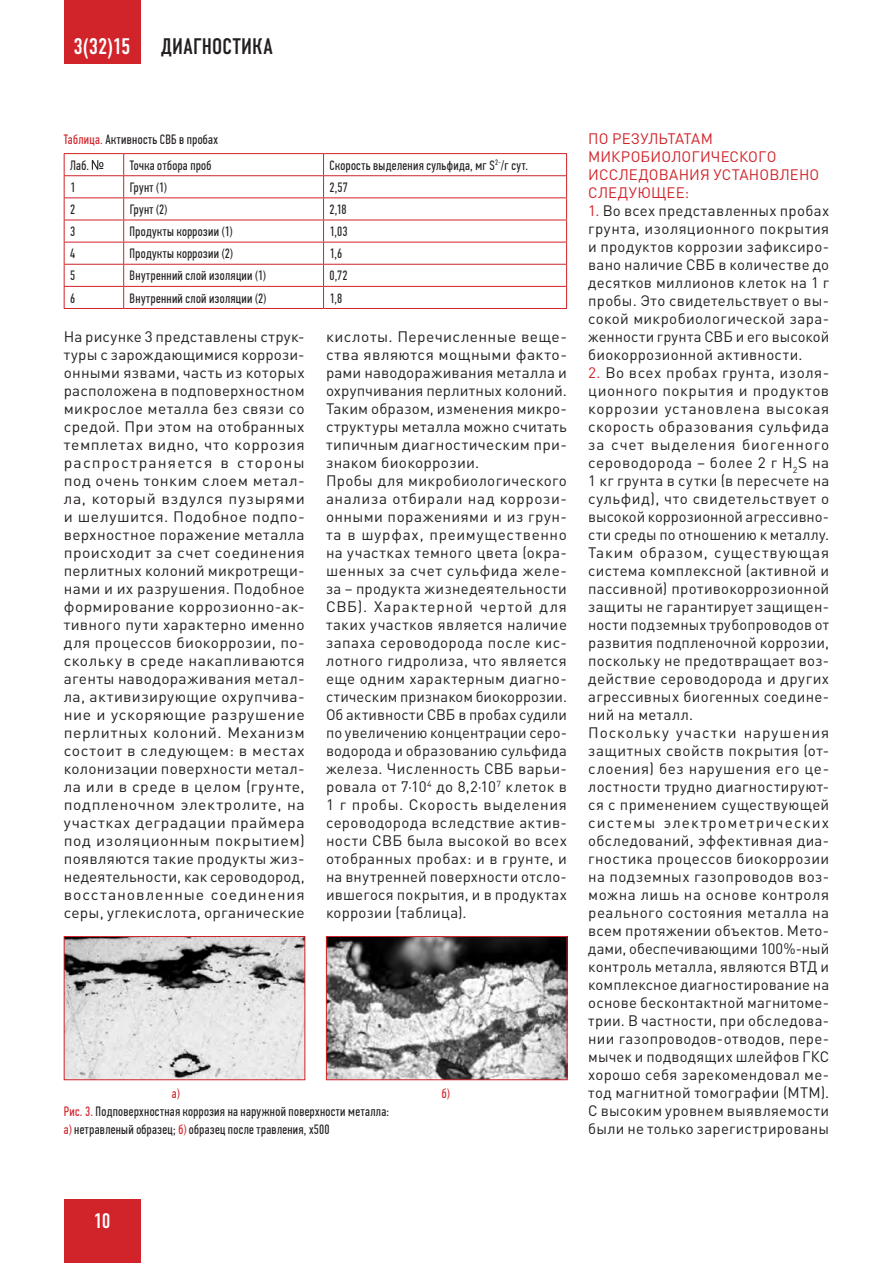
<style>
.page{position:relative;width:893px;height:1263px;background:#fff}
.page>*{position:absolute;margin:0;border:0;box-sizing:border-box;transform-origin:0 0}
.t1{font:22.5px "DIN Condensed C";letter-spacing:.02em;color:#231f20}
.t2{font:22.5px "DIN Condensed C";color:#fff}
.t3{font:21px "DIN Condensed C";color:#fff}
.body{font:15px/18px "DIN Pro";letter-spacing:.015em;color:#231f20;text-align:justify}
.body-2{font:15px/18px "DIN Pro";letter-spacing:.015em;color:#231f20;text-align:justify;scale:1.04 1}
.podzag_text{font:15px/18px "DIN Pro";letter-spacing:.01em;color:#d1232a}
.tab_text{font:13.5px "PF Din Text Comp Pro";letter-spacing:.025em;color:#231f20}
.podpisi_foto{font:13.5px "PF Din Text Comp Pro";letter-spacing:.025em;color:#231f20}
.podpisi_foto-2{font:13.5px "PF Din Text Comp Pro";color:#d1232a}
.s1{color:#d1232a}
</style>
<div class="page">
<div style="left:64px;top:1199px;width:76px;height:64px;background:#d1232a"></div>
<div style="left:64px;top:0;width:76px;height:64px;background:#d1232a"></div>
<svg style="left:64px;top:154px;width:1px;height:154px"></svg>
<hr style="left:64px;top:153px;width:60px;height:1px;background:#d1232a">
<hr style="left:124px;top:153px;width:200px;height:1px;background:#d1232a">
<hr style="left:324px;top:153px;width:243px;height:1px;background:#d1232a">
<svg style="left:123px;top:154px;width:1px;height:154px"></svg>
<svg style="left:323px;top:154px;width:1px;height:154px"></svg>
<svg style="left:566px;top:154px;width:1px;height:154px"></svg>
<hr style="left:64px;top:175px;width:60px;height:1px;background:#d1232a">
<hr style="left:124px;top:175px;width:200px;height:1px;background:#d1232a">
<hr style="left:324px;top:175px;width:243px;height:1px;background:#d1232a">
<hr style="left:64px;top:197px;width:60px;height:1px;background:#d1232a">
<hr style="left:124px;top:197px;width:200px;height:1px;background:#d1232a">
<hr style="left:324px;top:197px;width:243px;height:1px;background:#d1232a">
<hr style="left:64px;top:220px;width:60px;height:1px;background:#d1232a">
<hr style="left:124px;top:220px;width:200px;height:1px;background:#d1232a">
<hr style="left:324px;top:220px;width:243px;height:1px;background:#d1232a">
<hr style="left:64px;top:242px;width:60px;height:1px;background:#d1232a">
<hr style="left:124px;top:242px;width:200px;height:1px;background:#d1232a">
<hr style="left:324px;top:242px;width:243px;height:1px;background:#d1232a">
<hr style="left:64px;top:264px;width:60px;height:1px;background:#d1232a">
<hr style="left:124px;top:264px;width:200px;height:1px;background:#d1232a">
<hr style="left:324px;top:264px;width:243px;height:1px;background:#d1232a">
<hr style="left:64px;top:286px;width:60px;height:1px;background:#d1232a">
<hr style="left:124px;top:286px;width:200px;height:1px;background:#d1232a">
<hr style="left:324px;top:286px;width:243px;height:1px;background:#d1232a">
<hr style="left:64px;top:308px;width:60px;height:1px;background:#d1232a">
<hr style="left:124px;top:308px;width:200px;height:1px;background:#d1232a">
<hr style="left:324px;top:308px;width:243px;height:1px;background:#d1232a">
<svg style="left:92px;top:160px;width:11px;height:10px"></svg>
<img style="left:66px;top:938px;width:237px;height:140px">
<div style="left:64px;top:936px;width:241px;height:144px;border:1px solid #d1232a"></div>
<img style="left:328px;top:938px;width:237px;height:140px">
<div style="left:326px;top:936px;width:241px;height:144px;border:1px solid #d1232a"></div>
<h1 class="t2" style="left:73px;top:34px;width:59px">3(32)15</h1>
<h1 class="t1" style="left:162px;top:34px;width:112px">ДИАГНОСТИКА</h1>
<p class="podpisi_foto" style="left:64px;top:132px;width:156px"><span class="s1">Таблица.</span> Активность СВБ в пробах</p>
<p class="tab_text" style="left:70px;top:158px;width:21px">Лаб.</p>
<p class="tab_text" style="left:130px;top:158px;width:83px">Точка отбора проб</p>
<p class="tab_text" style="left:330px;top:158px;width:200px">Скорость выделения сульфида, мг S<sup>2-</sup>/г сут.</p>
<p class="tab_text" style="left:70px;top:180px;width:7px">1</p>
<p class="tab_text" style="left:130px;top:180px;width:39px">Грунт (1)</p>
<p class="tab_text" style="left:330px;top:180px;width:20px">2,57</p>
<p class="tab_text" style="left:70px;top:202px;width:7px">2</p>
<p class="tab_text" style="left:130px;top:202px;width:39px">Грунт (2)</p>
<p class="tab_text" style="left:330px;top:202px;width:19px">2,18</p>
<p class="tab_text" style="left:70px;top:224px;width:7px">3</p>
<p class="tab_text" style="left:130px;top:224px;width:104px">Продукты коррозии (1)</p>
<p class="tab_text" style="left:329px;top:224px;width:20px">1,03</p>
<p class="tab_text" style="left:70px;top:247px;width:7px">4</p>
<p class="tab_text" style="left:130px;top:247px;width:105px">Продукты коррозии (2)</p>
<p class="tab_text" style="left:329px;top:247px;width:14px">1,6</p>
<p class="tab_text" style="left:70px;top:269px;width:7px">5</p>
<p class="tab_text" style="left:130px;top:269px;width:138px">Внутренний слой изоляции (1)</p>
<p class="tab_text" style="left:329px;top:269px;width:20px">0,72</p>
<p class="tab_text" style="left:70px;top:291px;width:7px">6</p>
<p class="tab_text" style="left:130px;top:291px;width:138px">Внутренний слой изоляции (2)</p>
<p class="tab_text" style="left:329px;top:291px;width:14px">1,8</p>
<p class="body" style="left:64px;top:327px;width:242px">На рисунке 3 представлены струк&shy;туры с зарождающимися коррози&shy;онными язвами, часть из которых расположена в подповерхностном микрослое металла без связи со средой. При этом на отобранных темплетах видно, что коррозия распространяется в стороны под очень тонким слоем метал&shy;ла, который вздулся пузырями и шелушится. Подобное подпо&shy;верхностное поражение металла происходит за счет соединения перлитных колоний микротрещи&shy;нами и их разрушения. Подобное формирование коррозионно-ак&shy;тивного пути характерно именно для процессов биокоррозии, по&shy;скольку в среде накапливаются агенты наводораживания метал&shy;ла, активизирующие охрупчива&shy;ние и ускоряющие разрушение перлитных колоний. Механизм состоит в следующем: в местах колонизации поверхности метал&shy;ла или в среде в целом (грунте, подпленочном электролите, на участках деградации праймера под изоляционным покрытием) появляются такие продукты жиз&shy;недеятельности, как сероводород, восстановленные соединения серы, углекислота, органические</p>
<p class="body-2" style="left:326px;top:327px;width:233px">кислоты. Перечисленные веще&shy;ства являются мощными факто&shy;рами наводораживания металла и охрупчивания перлитных колоний.<br>Таким образом, изменения микро&shy;структуры металла можно считать типичным диагностическим при&shy;знаком биокоррозии.</p>
<p class="body" style="left:326px;top:471px;width:242px">Пробы для микробиологического анализа отбирали над коррози&shy;онными поражениями и из грун&shy;та в шурфах, преимущественно на участках темного цвета (окра&shy;шенных за счет сульфида желе&shy;за – продукта жизнедеятельности СВБ). Характерной чертой для таких участков является наличие запаха сероводорода после кис&shy;лотного гидролиза, что является еще одним характерным диагно&shy;стическим признаком биокоррозии.<br>Об активности СВБ в пробах судили по увеличению концентрации серо&shy;водорода и образованию сульфида железа. Численность СВБ варьи&shy;ровала от 7·10<sup>4</sup> до 8,2·10<sup>7</sup> клеток в 1 г пробы. Скорость выделения сероводорода вследствие актив&shy;ности СВБ была высокой во всех отобранных пробах: и в грунте, и на внутренней поверхности отсло&shy;ившегося покрытия, и в продуктах коррозии (таблица).</p>
<p class="podpisi_foto-2" style="left:172px;top:1086px;width:9px">а)</p>
<p class="podpisi_foto-2" style="left:442px;top:1086px;width:9px">б)</p>
<p class="podpisi_foto" style="left:64px;top:1104px;width:327px"><span class="s1">Рис. 3.</span> Подповерхностная коррозия на наружной поверхности металла:</p>
<p class="podpisi_foto" style="left:64px;top:1122px;width:267px"><span class="s1">а)</span> нетравленый образец; <span class="s1">б)</span> образец после травления, х500</p>
<p class="podzag_text" style="left:588px;top:129px;width:233px">ПО РЕЗУЛЬТАТАМ<br>МИКРОБИОЛОГИЧЕСКОГО<br>ИССЛЕДОВАНИЯ УСТАНОВЛЕНО<br>СЛЕДУЮЩЕЕ:</p>
<p class="body" style="left:588px;top:201px;width:242px"><span class="s1">1.</span> Во всех представленных пробах грунта, изоляционного покрытия и продуктов коррозии зафиксиро&shy;вано наличие СВБ в количестве до десятков миллионов клеток на 1 г пробы. Это свидетельствует о вы&shy;сокой микробиологической зара&shy;женности грунта СВБ и его высокой биокоррозионной активности.</p>
<p class="body" style="left:588px;top:363px;width:242px"><span class="s1">2.</span> Во всех пробах грунта, изоля&shy;ционного покрытия и продуктов коррозии установлена высокая скорость образования сульфида за счет выделения биогенного сероводорода – более 2 г H<sub>2</sub>S на 1 кг грунта в сутки (в пересчете на сульфид), что свидетельствует о высокой коррозионной агрессивно&shy;сти среды по отношению к металлу.</p>
<p class="body" style="left:588px;top:543px;width:242px">Таким образом, существующая система комплексной (активной и пассивной) противокоррозионной защиты не гарантирует защищен&shy;ности подземных трубопроводов от развития подпленочной коррозии, поскольку не предотвращает воз&shy;действие сероводорода и других агрессивных биогенных соедине&shy;ний на металл.</p>
<p class="body" style="left:588px;top:723px;width:242px">Поскольку участки нарушения защитных свойств покрытия (от&shy;слоения) без нарушения его це&shy;лостности трудно диагностируют&shy;ся с применением существующей системы электрометрических обследований, эффективная диа&shy;гностика процессов биокоррозии на подземных газопроводов воз&shy;можна лишь на основе контроля реального состояния металла на всем протяжении объектов. Мето&shy;дами, обеспечивающими 100%-ный контроль металла, являются ВТД и комплексное диагностирование на основе бесконтактной магнитоме&shy;трии. В частности, при обследова&shy;нии газопроводов-отводов, пере&shy;мычек и подводящих шлейфов ГКС хорошо себя зарекомендовал ме&shy;тод магнитной томографии (МТМ).<br>С высоким уровнем выявляемости были не только зарегистрированы</p>
<h2 class="t3" style="left:94px;top:1208px;width:18px">10</h2>
</div>
